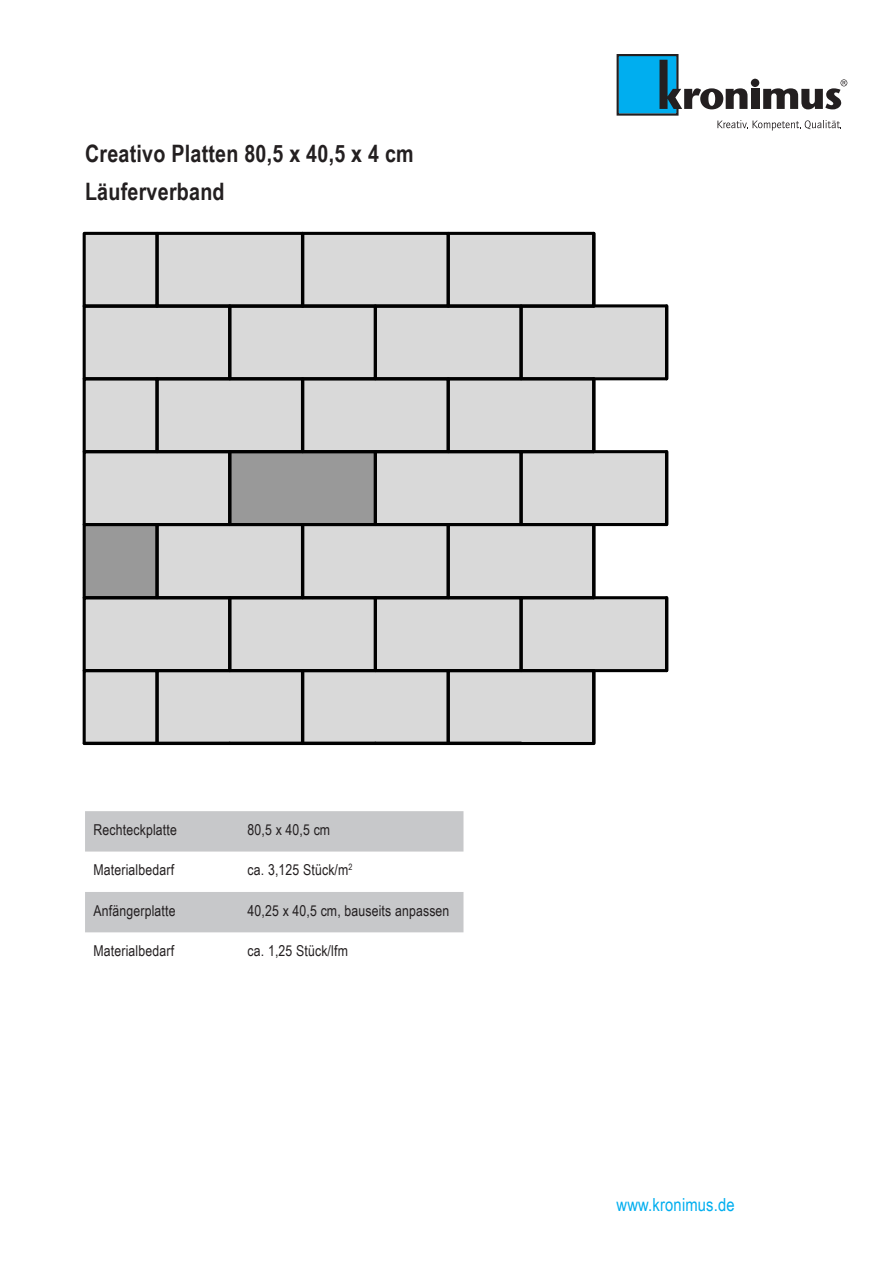
<style>
.page{position:relative;width:893px;height:1263px;background:#fff}
.page>*{position:absolute;margin:0;border:0;box-sizing:border-box;transform-origin:0 0}
.t1{font:700 24px/37.5px "Arial Narrow";letter-spacing:.01em;color:#231f20}
.t2{font:18px "Arial Narrow";letter-spacing:.01em;color:#00aeef}
.t3{font:15px "Arial Narrow";letter-spacing:.01em;color:#231f20}
</style>
<div class="page">
<svg style="left:87px;top:233px;width:579px;height:510px;background:#dbdbdb"></svg>
<div style="left:230px;top:452px;width:145px;height:72px;background:#999"></div>
<div style="left:84px;top:524px;width:73px;height:74px;background:#999"></div>
<div style="left:83px;top:669px;width:76px;height:76px;border:3px solid #000"></div>
<div style="left:156px;top:669px;width:148px;height:76px;border:3px solid #000"></div>
<div style="left:301px;top:669px;width:149px;height:76px;border:3px solid #000"></div>
<div style="left:447px;top:669px;width:148px;height:76px;border:3px solid #000"></div>
<hr style="left:592px;top:671px;width:3px;height:72px;background:#000">
<div style="left:83px;top:596px;width:148px;height:76px;border:3px solid #000"></div>
<div style="left:83px;top:523px;width:76px;height:76px;border:3px solid #000"></div>
<div style="left:228px;top:596px;width:149px;height:76px;border:3px solid #000"></div>
<div style="left:374px;top:596px;width:149px;height:76px;border:3px solid #000"></div>
<div style="left:520px;top:596px;width:148px;height:76px;border:3px solid #000"></div>
<hr style="left:665px;top:598px;width:3px;height:73px;background:#000">
<div style="left:156px;top:523px;width:148px;height:76px;border:3px solid #000"></div>
<div style="left:301px;top:523px;width:149px;height:76px;border:3px solid #000"></div>
<div style="left:447px;top:523px;width:148px;height:76px;border:3px solid #000"></div>
<hr style="left:592px;top:524px;width:3px;height:74px;background:#000">
<div style="left:83px;top:450px;width:148px;height:76px;border:3px solid #000"></div>
<div style="left:83px;top:377px;width:76px;height:76px;border:3px solid #000"></div>
<div style="left:228px;top:450px;width:149px;height:76px;border:3px solid #000"></div>
<div style="left:374px;top:450px;width:149px;height:76px;border:3px solid #000"></div>
<div style="left:520px;top:450px;width:148px;height:76px;border:3px solid #000"></div>
<hr style="left:665px;top:452px;width:3px;height:72px;background:#000">
<div style="left:156px;top:377px;width:148px;height:76px;border:3px solid #000"></div>
<div style="left:301px;top:377px;width:149px;height:76px;border:3px solid #000"></div>
<div style="left:447px;top:377px;width:148px;height:76px;border:3px solid #000"></div>
<hr style="left:592px;top:379px;width:3px;height:73px;background:#000">
<div style="left:83px;top:304px;width:148px;height:76px;border:3px solid #000"></div>
<div style="left:83px;top:232px;width:76px;height:76px;border:3px solid #000"></div>
<div style="left:228px;top:304px;width:149px;height:76px;border:3px solid #000"></div>
<div style="left:374px;top:304px;width:149px;height:76px;border:3px solid #000"></div>
<div style="left:520px;top:304px;width:148px;height:76px;border:3px solid #000"></div>
<hr style="left:665px;top:306px;width:3px;height:73px;background:#000">
<div style="left:156px;top:232px;width:148px;height:76px;border:3px solid #000"></div>
<div style="left:301px;top:232px;width:149px;height:76px;border:3px solid #000"></div>
<div style="left:447px;top:232px;width:148px;height:76px;border:3px solid #000"></div>
<hr style="left:592px;top:233px;width:3px;height:73px;background:#000">
<svg style="left:617px;top:54px;width:230px;height:76px"></svg>
<div style="left:85px;top:811px;width:378px;height:40px;background:#c7c8ca"></div>
<div style="left:85px;top:892px;width:378px;height:40px;background:#c7c8ca"></div>
<h1 class="t1" style="left:85px;top:134px;width:330px">Creativo Platten 80,5 x 40,5 x 4 cm<br>Läuferverband</h1>
<p class="t3" style="left:94px;top:818px;width:85px">Rechteckplatte</p>
<p class="t3" style="left:248px;top:818px;width:84px">80,5 x 40,5 cm</p>
<p class="t3" style="left:94px;top:859px;width:82px">Materialbedarf</p>
<p class="t3" style="left:248px;top:859px;width:107px">ca. 3,125 Stück/m<sup>2</sup></p>
<p class="t3" style="left:94px;top:899px;width:83px">Anfängerplatte</p>
<p class="t3" style="left:248px;top:899px;width:203px">40,25 x 40,5 cm, bauseits anpassen</p>
<p class="t3" style="left:94px;top:940px;width:82px">Materialbedarf</p>
<p class="t3" style="left:248px;top:940px;width:102px">ca. 1,25 Stück/lfm</p>
<p class="t2" style="left:617px;top:1191px;width:120px">www.kronimus.de</p>
</div>
